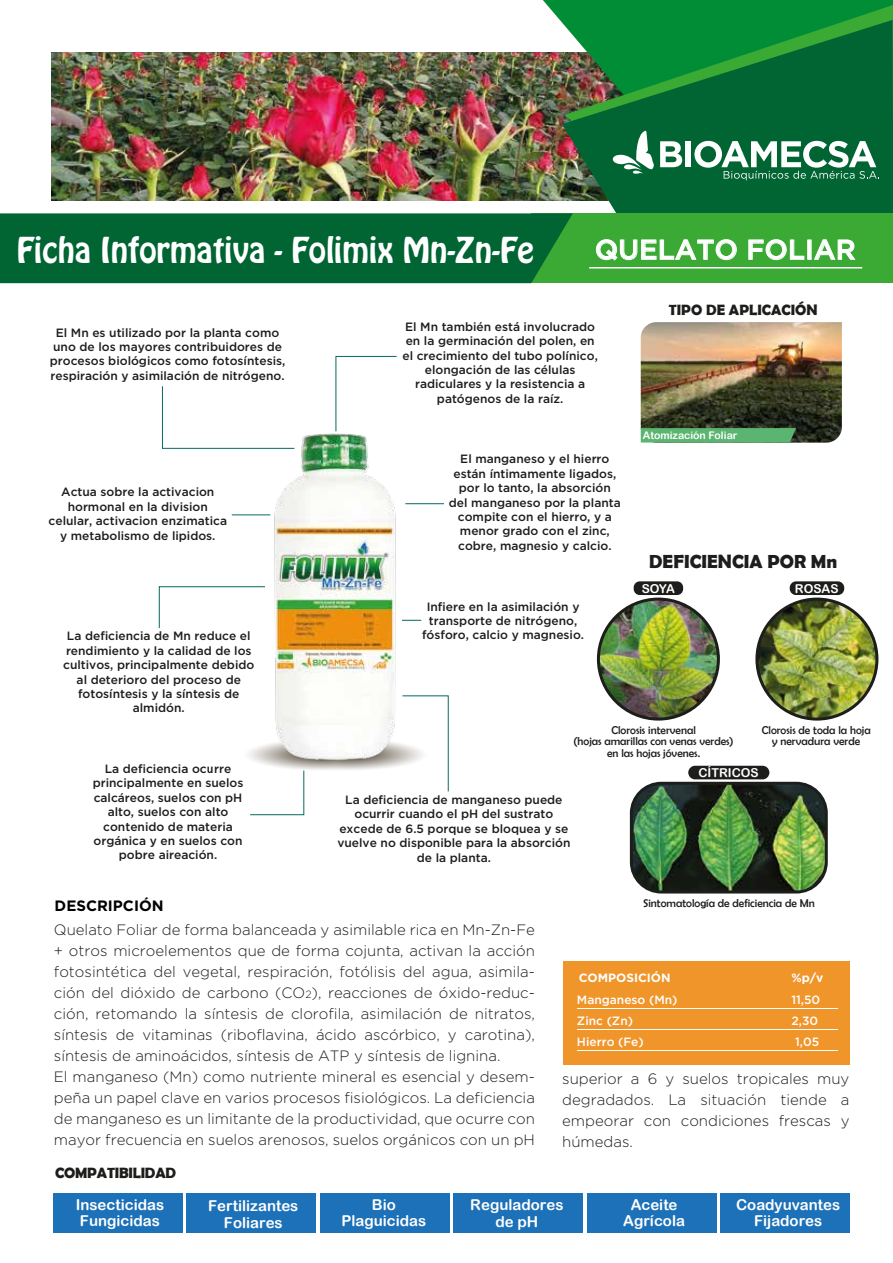
<style>
.page{position:relative;width:893px;height:1263px;background:#fff}
.page>*{position:absolute;margin:0;border:0;box-sizing:border-box;transform-origin:0 0}
.t1{font:31.5px "Hobo Std";color:#fff}
.t2{font:500 27.45px "Gotham";letter-spacing:.005em;color:#fff}
.t3{font:700 19.05px "Berlin Sans FB Demi";color:#1d1d1b}
.t4{font:300 15px/21px "Gotham";color:#1d1d1b}
.t5{font:15px/16.5px "Arial Rounded MT Bold";color:#fff;text-align:center}
.t6{font:700 15px "Berlin Sans FB Demi";letter-spacing:-.015em;color:#1d1d1b}
.t7{font:700 15px "Gotham";color:#000}
.t8{font:12.3px "Arial Rounded MT Bold";color:#fff}
.t9{font:500 12px/14.4px "Gotham";color:#1d1d1b;text-align:center}
.t10{font:500 12px/21px "Gotham";color:#fff}
.t11{font:700 12px "Gotham";color:#fff}
.t12{font:11.4px/11.1px "Berlin Sans FB";color:#1d1d1b;text-align:center}
.t13{font:10.5px "Arial Rounded MT Bold";color:#fff}
.s1{font-size:10.5px}
</style>
<div class="page">
<img style="left:52px;top:52px;width:491px;height:149px">
<svg style="left:335px;top:356px;width:62px;height:75px"></svg>
<hr style="left:405px;top:503px;width:39px;height:1px;background:#046a60">
<hr style="left:232px;top:514px;width:38px;height:1px;background:#046a60">
<svg style="left:405px;top:620px;width:16px;height:1px"></svg>
<svg style="left:159px;top:586px;width:106px;height:43px"></svg>
<svg style="left:162px;top:386px;width:105px;height:63px"></svg>
<svg style="left:405px;top:695px;width:44px;height:97px"></svg>
<svg style="left:250px;top:778px;width:55px;height:37px"></svg>
<div style="left:563px;top:961px;width:287px;height:104px;background:#f0952a"></div>
<hr style="left:577px;top:1008px;width:260px;height:1px;background:#fff">
<hr style="left:577px;top:1029px;width:260px;height:1px;background:#fff">
<hr style="left:577px;top:1050px;width:260px;height:1px;background:#fff">
<img style="left:543px;top:0;width:350px;height:201px">
<svg style="left:564px;top:5px;width:329px;height:15px;background:#038e35"></svg>
<svg style="left:562px;top:20px;width:331px;height:193px;background:#107338"></svg>
<svg style="left:660px;top:141px;width:22px;height:26px"></svg>
<div style="left:685px;top:141px;width:6px;height:26px;background:#fff"></div>
<svg style="left:694px;top:141px;width:185px;height:39px"></svg>
<svg style="left:613px;top:131px;width:41px;height:43px"></svg>
<div style="left:531px;top:213px;width:362px;height:70px;background:#3aaa35"></div>
<svg style="left:596px;top:239px;width:141px;height:22px"></svg>
<svg style="left:748px;top:239px;width:57px;height:21px"></svg>
<div style="left:807px;top:240px;width:4px;height:20px;border:1px solid #fff"></div>
<svg style="left:814px;top:239px;width:42px;height:21px"></svg>
<hr style="left:589px;top:267px;width:273px;height:1px;background:#fff">
<div style="left:0;top:213px;width:573px;height:70px;background:#006533"></div>
<img style="left:641px;top:322px;width:201px;height:121px">
<svg style="left:641px;top:428px;width:155px;height:14px;background:#59b16d"></svg>
<div style="left:53px;top:1193px;width:129px;height:39px;background:#1d71b8"></div>
<div style="left:187px;top:1193px;width:129px;height:39px;background:#1d71b8"></div>
<div style="left:320px;top:1193px;width:129px;height:39px;background:#1d71b8"></div>
<div style="left:453px;top:1193px;width:130px;height:39px;background:#1d71b8"></div>
<div style="left:587px;top:1193px;width:129px;height:39px;background:#1d71b8"></div>
<div style="left:720px;top:1193px;width:129px;height:39px;background:#1d71b8"></div>
<div style="left:234px;top:730px;width:227px;height:48px;background:#fff;border-radius:50%"></div>
<svg style="left:209px;top:730px;width:228px;height:48px"></svg>
<img style="left:267px;top:431px;width:138px;height:332px">
<img style="left:598px;top:599px;width:120px;height:120px;border-radius:60px">
<div style="left:597px;top:598px;width:123px;height:123px;border:3px solid #1d1d1b;border-radius:50%"></div>
<img style="left:757px;top:599px;width:120px;height:120px;border-radius:60px">
<div style="left:755px;top:598px;width:123px;height:123px;border:3px solid #1d1d1b;border-radius:50%"></div>
<img style="left:631px;top:783px;width:193px;height:109px">
<div style="left:630px;top:782px;width:198px;height:111px;border:3px solid #1d1d1b;border-radius:30px"></div>
<div style="left:634px;top:581px;width:49px;height:14px;background:#1d1d1b;border-radius:6px"></div>
<div style="left:790px;top:581px;width:54px;height:14px;background:#1d1d1b;border-radius:6px"></div>
<div style="left:688px;top:766px;width:81px;height:13px;background:#1d1d1b;border-radius:7px"></div>
<h1 class="t1" style="left:17px;top:228px;width:519px">Ficha Informativa - Folimix Mn-Zn-Fe</h1>
<h2 class="t2" style="left:595px;top:232px;width:262px">QUELATO FOLIAR</h2>
<p class="t9" style="left:50px;top:325px;width:237px">El Mn es utilizado por la planta como uno de los mayores contribuidores de procesos biológicos como fotosíntesis, respiración y asimilación de nitrógeno.</p>
<p class="t9" style="left:49px;top:485px;width:180px">Actua sobre la activacion hormonal en la division celular, activacion enzimatica y metabolismo de lipidos.</p>
<p class="t9" style="left:402px;top:319px;width:197px">El Mn también está involucrado en la germinación del polen, en el crecimiento del tubo polínico, elongación de las células radiculares y la resistencia a patógenos de la raíz.</p>
<p class="t9" style="left:449px;top:452px;width:173px">El manganeso y el hierro están íntimamente ligados, por lo tanto, la absorción del manganeso por la planta compite con el hierro, y a menor grado con el zinc, cobre, magnesio y calcio.</p>
<p class="t9" style="left:427px;top:599px;width:154px;text-align:left">Infiere en la asimilación y transporte de nitrógeno,</p>
<p class="t9" style="left:67px;top:629px;width:185px">La deficiencia de Mn reduce el</p>
<p class="t9" style="left:422px;top:628px;width:164px">fósforo, calcio y magnesio.</p>
<p class="t9" style="left:63px;top:643px;width:193px">rendimiento y la calidad de los cultivos, principalmente debido al deterioro del proceso de fotosíntesis y la síntesis de almidón.</p>
<p class="t6" style="left:669px;top:301px;width:150px">TIPO DE APLICACIÓN</p>
<p class="t13" style="left:643px;top:429px;width:96px">Atomización Foliar</p>
<h3 class="t3" style="left:649px;top:550px;width:190px">DEFICIENCIA POR Mn</h3>
<p class="t8" style="left:642px;top:581px;width:35px">SOYA</p>
<p class="t8" style="left:795px;top:581px;width:45px">ROSAS</p>
<p class="t9" style="left:93px;top:761px;width:152px">La deficiencia ocurre principalmente en suelos calcáreos, suelos con pH alto, suelos con alto contenido de materia orgánica y en suelos con pobre aireación.</p>
<p class="t7" style="left:55px;top:895px;width:111px">DESCRIPCIÓN</p>
<p class="t12" style="left:574px;top:725px;width:161px">Clorosis intervenal<br>(hojas amarillas con venas verdes) en las hojas jóvenes.</p>
<p class="t12" style="left:762px;top:725px;width:110px">Clorosis de toda la hoja y nervadura verde</p>
<p class="t9" style="left:337px;top:792px;width:235px">La deficiencia de manganeso puede ocurrir cuando el pH del sustrato excede de 6.5 porque se bloquea y se vuelve no disponible para la absorción de la planta.</p>
<p class="t8" style="left:699px;top:766px;width:62px">CÍTRICOS</p>
<p class="t12" style="left:643px;top:897px;width:173px">Sintomatología de deficiencia de Mn</p>
<p class="t4" style="left:54px;top:919px;width:483px">Quelato Foliar de forma balanceada y asimilable rica en Mn-Zn-Fe + otros microelementos que de forma cojunta, activan la acción fotosintética del vegetal, respiración, fotólisis del agua, asimila&shy;ción del dióxido de carbono (CO<span class="s1">2</span>), reacciones de óxido-reduc&shy;ción, retomando la síntesis de clorofila, asimilación de nitratos, síntesis de vitaminas (riboflavina, ácido ascórbico, y carotina), síntesis de aminoácidos, síntesis de ATP y síntesis de lignina.<br>El manganeso (Mn) como nutriente mineral es esencial y desem&shy;peña un papel clave en varios procesos fisiológicos. La deficiencia de manganeso es un limitante de la productividad, que ocurre con mayor frecuencia en suelos arenosos, suelos orgánicos con un pH</p>
<p class="t11" style="left:579px;top:970px;width:93px">COMPOSICIÓN</p>
<p class="t11" style="left:791px;top:970px;width:33px">%p/v</p>
<p class="t10" style="left:577px;top:989px;width:102px">Manganeso (Mn)<br>Zinc (Zn)<br>Hierro (Fe)</p>
<p class="t10" style="left:791px;top:989px;width:30px;text-align:center">11,50<br>2,30<br>1,05</p>
<p class="t4" style="left:562px;top:1068px;width:289px;text-align:justify">superior a 6 y suelos tropicales muy degradados. La situación tiende a empeorar con condiciones frescas y húmedas.</p>
<p class="t6" style="left:55px;top:1164px;width:123px">COMPATIBILIDAD</p>
<p class="t5" style="left:76px;top:1196px;width:90px;text-align:left">Insecticidas<br>Fungicidas</p>
<p class="t5" style="left:208px;top:1198px;width:92px">Fertilizantes<br>Foliares</p>
<p class="t5" style="left:470px;top:1196px;width:95px">Reguladores de pH</p>
<p class="t5" style="left:623px;top:1196px;width:63px">Aceite<br>Agrícola</p>
<p class="t5" style="left:341px;top:1196px;width:86px">Bio<br>Plaguicidas</p>
<p class="t5" style="left:736px;top:1196px;width:106px">Coadyuvantes<br>Fijadores</p>
</div>
